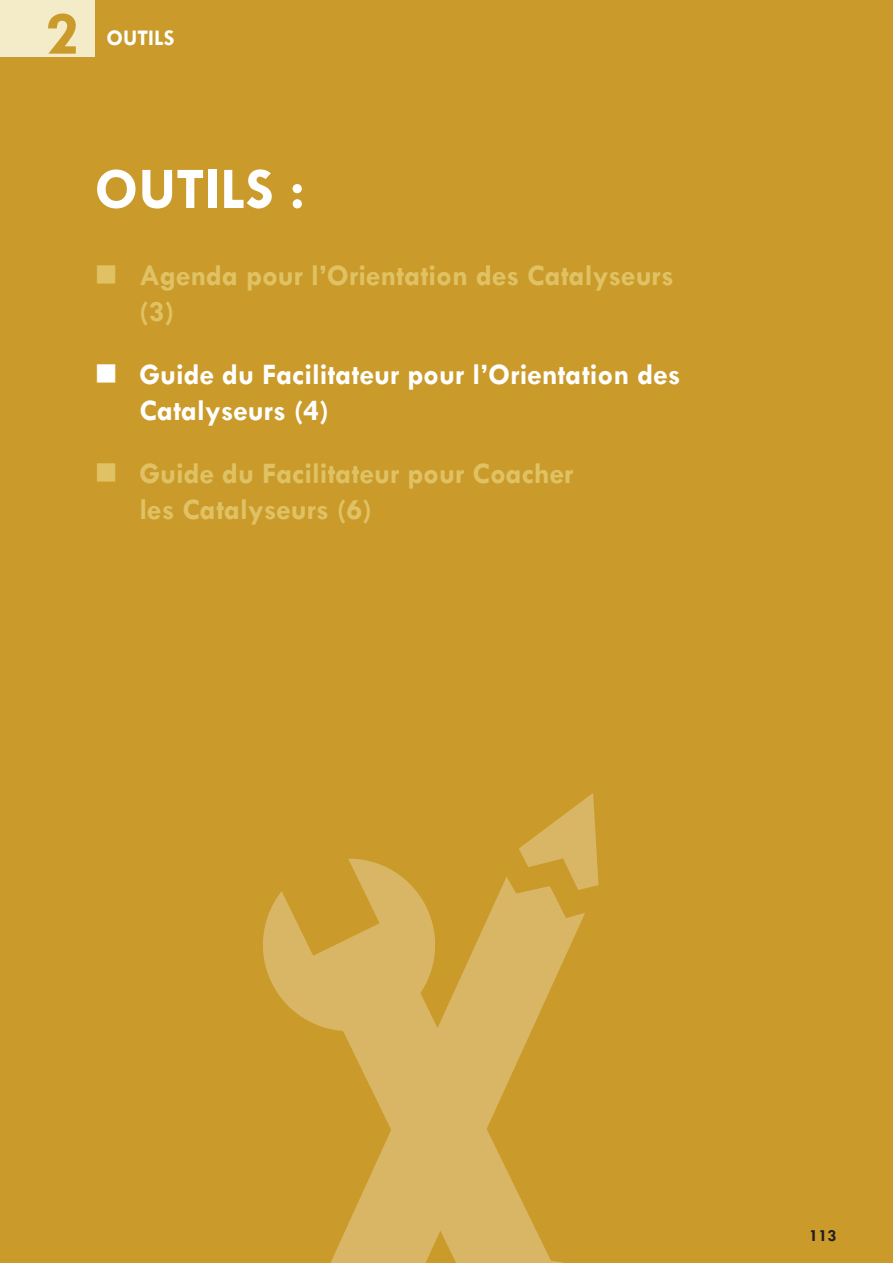
<style>
.page{position:relative;width:893px;height:1263px;background:#fff}
.page>*{position:absolute;margin:0;border:0;box-sizing:border-box;transform-origin:0 0}
.t1{font:700 63px "Tw Cen";color:#ca9b2a}
.t2{font:700 59.4px "Tw Cen";color:#fff}
.t3{font:700 30px/36px "Tw Cen";color:#e0c264}
.t4{font:700 30px/36px "Tw Cen";color:#fff}
.t5{font:700 22.5px "Tw Cen";color:#fff}
.t6{font:700 17.25px "Tw Cen";color:#231f20}
</style>
<div class="page">
<div style="left:0;top:0;width:893px;height:63px;background:#ca9b2a"></div>
<div style="left:0;top:0;width:94px;height:64px;background:#f4ebc9"></div>
<div style="left:0;top:58px;width:893px;height:1205px;background:#ca9b2a"></div>
<img style="left:263px;top:794px;width:336px;height:469px">
<h1 class="t1" style="left:45px;top:-4px;width:35px">2</h1>
<p class="t5" style="left:106px;top:24px;width:69px">OUTILS</p>
<h2 class="t2" style="left:94px;top:154px;width:212px">OUTILS :</h2>
<p class="t3" style="left:139px;top:256px;width:536px;text-indent:-45px">■ Agenda pour l’Orientation des Catalyseurs (3)</p>
<p class="t4" style="left:139px;top:355px;width:543px;text-indent:-45px">■ Guide du Facilitateur pour l’Orientation des<br>Catalyseurs (4)</p>
<p class="t3" style="left:139px;top:454px;width:436px;text-indent:-45px">■ Guide du Facilitateur pour Coacher les Catalyseurs (6)</p>
<p class="t6" style="left:809px;top:1226px;width:29px">113</p>
</div>
